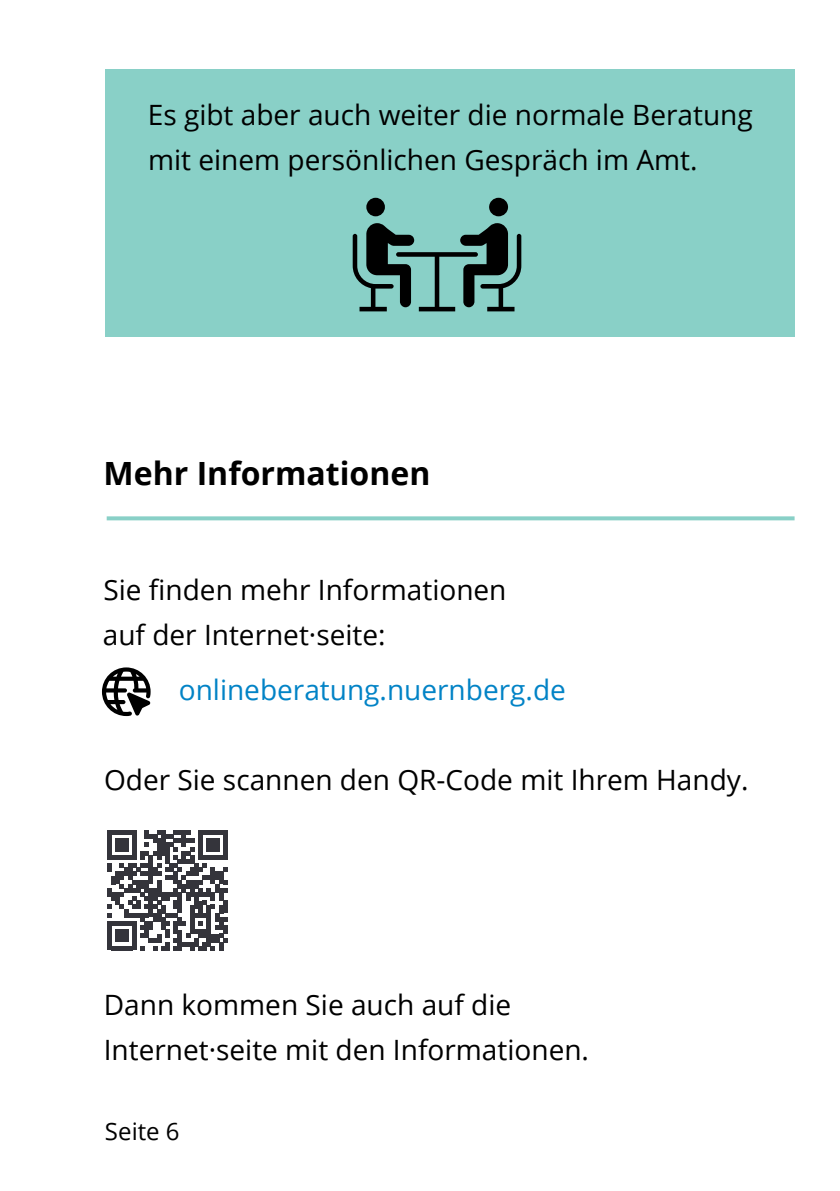
<style>
.page{position:relative;width:840px;height:1191px;background:#fff}
.page>*{position:absolute;margin:0;border:0;box-sizing:border-box;transform-origin:0 0}
.t1{font:700 32px "Open Sans";color:#000}
.t2{font:28px/45px "Open Sans";color:#000}
.t3{font:28px "Open Sans";color:#0283c6}
.t4{font:24px "Open Sans";color:#000}
</style>
<div class="page">
<svg style="left:102px;top:667px;width:48px;height:49px"></svg>
<svg style="left:107px;top:516px;width:687px;height:4px;background:#93d4cc"></svg>
<div style="left:105px;top:69px;width:689px;height:268px;background:#89d0c7"></div>
<svg style="left:107px;top:830px;width:120px;height:120px"></svg>
<div style="left:366px;top:198px;width:18px;height:18px;background:#000;border-radius:50%"></div>
<div style="left:489px;top:198px;width:18px;height:18px;background:#000;border-radius:50%"></div>
<svg style="left:352px;top:223px;width:169px;height:88px"></svg>
<p class="t2" style="left:148px;top:92px;width:606px">Es gibt aber auch weiter die normale Beratung mit einem persönlichen Gespräch im Amt.</p>
<p class="t1" style="left:104px;top:451px;width:328px">Mehr Informationen</p>
<p class="t2" style="left:103px;top:567px;width:405px">Sie finden mehr Informationen auf der Internet·seite:</p>
<p class="t3" style="left:179px;top:671px;width:388px">onlineberatung.nuernberg.de</p>
<p class="t2" style="left:104px;top:757px;width:645px">Oder Sie scannen den QR-Code mit Ihrem Handy.</p>
<p class="t2" style="left:104px;top:982px;width:486px">Dann kommen Sie auch auf die<br>Internet·seite mit den Informationen.</p>
<p class="t4" style="left:105px;top:1114px;width:76px">Seite 6</p>
</div>
